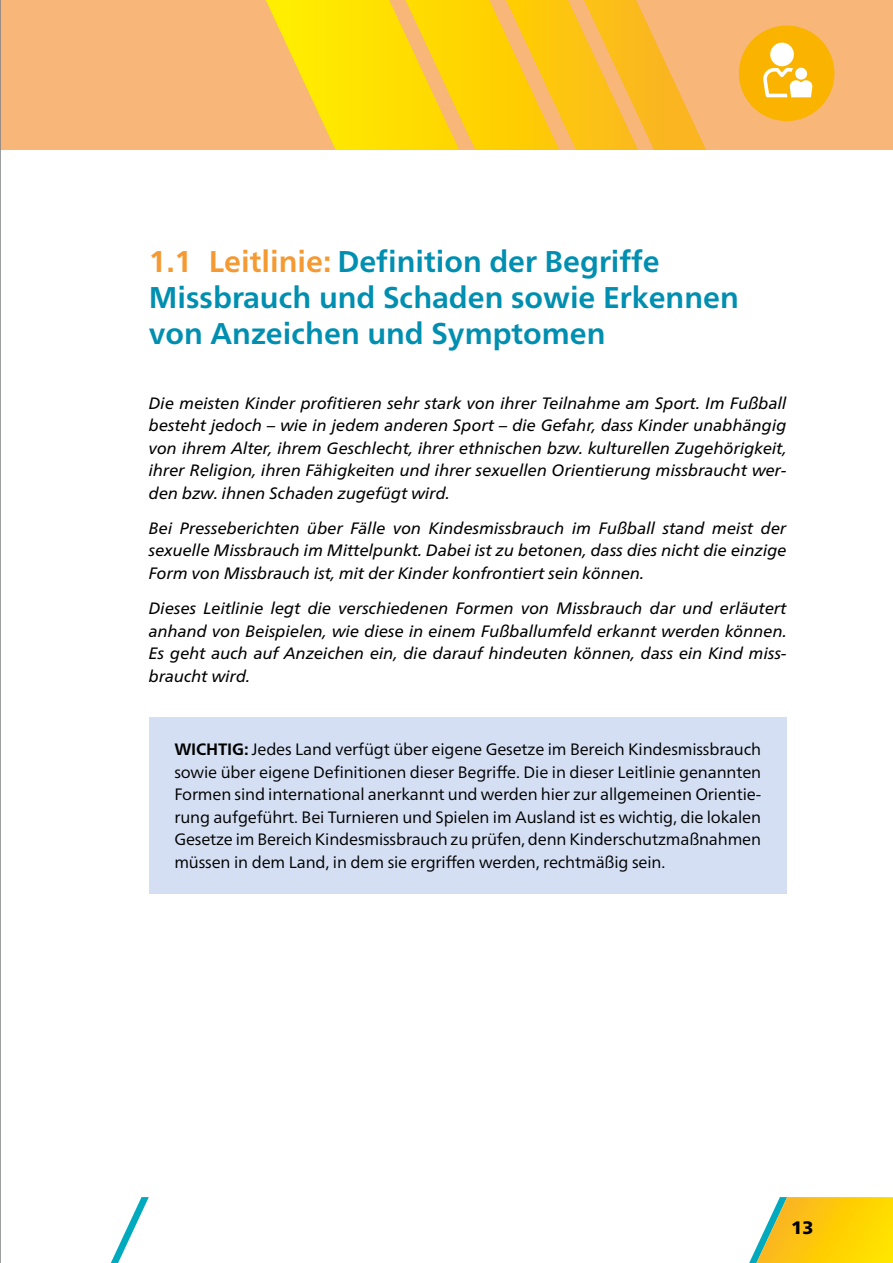
<style>
.page{position:relative;width:893px;height:1263px;background:#fff}
.page>*{position:absolute;margin:0;border:0;box-sizing:border-box;transform-origin:0 0}
.t1{font:700 30px/36px "Frutiger Neue LTW1 G";color:#008fb0}
.t2{font:900 18px "Frutiger Neue LTW1 G";color:#000}
.t3{font:italic 16.5px/22.5px "Frutiger Neue LTW1 G";color:#000;text-align:justify}
.t4{font:16.5px/22.5px "Frutiger Neue LTW1 G";letter-spacing:-.01em;color:#000;text-align:justify}
.s1{color:#f59a32}
.s2{font-weight:700}
</style>
<div class="page">
<svg style="left:111px;top:1197px;width:38px;height:66px"></svg>
<svg style="left:749px;top:1197px;width:144px;height:66px;background:#f1d02e"></svg>
<div style="left:0;top:0;width:893px;height:150px;background:#f8b678"></div>
<hr style="left:0;top:0;width:1px;height:1263px;background:#7c7f84">
<div style="left:149px;top:717px;width:638px;height:176px;background:#d4dff3"></div>
<svg style="left:266px;top:0;width:440px;height:150px"></svg>
<svg style="left:739px;top:26px;width:95px;height:95px"></svg>
<h1 class="t1" style="left:149px;top:243px;width:591px"><span class="s1">1.1 Leitlinie:</span> Definition der Begriffe<br>Missbrauch und Schaden sowie Erkennen von Anzeichen und Symptomen</h1>
<p class="t3" style="left:149px;top:392px;width:639px">Die meisten Kinder profitieren sehr stark von ihrer Teilnahme am Sport. Im Fußball besteht jedoch – wie in jedem anderen Sport – die Gefahr, dass Kinder unabhängig von ihrem Alter, ihrem Geschlecht, ihrer ethnischen bzw. kulturellen Zugehörigkeit, ihrer Religion, ihren Fähigkeiten und ihrer sexuellen Orientierung missbraucht wer&shy;den bzw. ihnen Schaden zugefügt wird.</p>
<p class="t3" style="left:149px;top:517px;width:639px">Bei Presseberichten über Fälle von Kindesmissbrauch im Fußball stand meist der sexuelle Missbrauch im Mittelpunkt. Dabei ist zu betonen, dass dies nicht die einzige Form von Missbrauch ist, mit der Kinder konfrontiert sein können.</p>
<p class="t3" style="left:149px;top:597px;width:639px">Dieses Leitlinie legt die verschiedenen Formen von Missbrauch dar und erläutert anhand von Beispielen, wie diese in einem Fußballumfeld erkannt werden können.<br>Es geht auch auf Anzeichen ein, die darauf hindeuten können, dass ein Kind miss&shy;braucht wird.</p>
<p class="t4" style="left:174px;top:738px;width:588px"><span class="s2">WICHTIG:</span> Jedes Land verfügt über eigene Gesetze im Bereich Kindesmissbrauch sowie über eigene Definitionen dieser Begriffe. Die in dieser Leitlinie genannten Formen sind international anerkannt und werden hier zur allgemeinen Orientie&shy;rung aufgeführt. Bei Turnieren und Spielen im Ausland ist es wichtig, die lokalen Gesetze im Bereich Kindesmissbrauch zu prüfen, denn Kinderschutzmaßnahmen müssen in dem Land, in dem sie ergriffen werden, rechtmäßig sein.</p>
<p class="t2" style="left:791px;top:1216px;width:24px">13</p>
</div>
